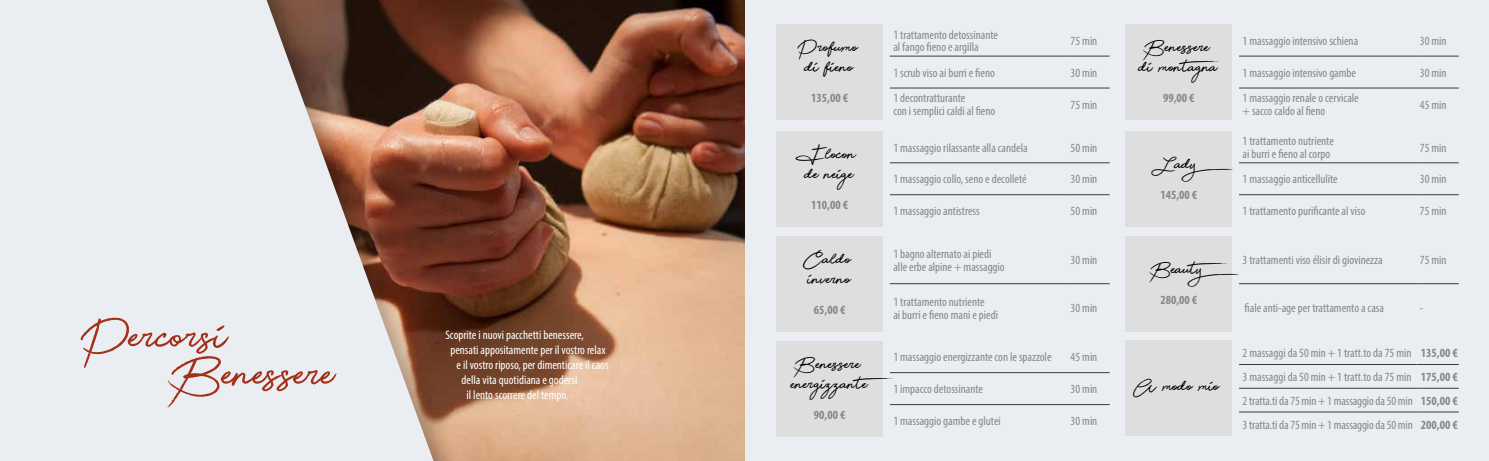
<style>
.page{position:relative;width:1489px;height:461px;background:#fff}
.page>*{position:absolute;margin:0;border:0;box-sizing:border-box;transform-origin:0 0}
.t1{font:62.5px "Beauty";color:#a33017}
.t2{font:25px/20px "Beauty";color:#000}
.t3{font:condensed 12.5px/12.5px "Myriad Pro";color:#878787}
.t4{font:condensed 12.5px "Myriad Pro";color:#fff}
.t5{font:700 condensed 12.5px "Myriad Pro";color:#878787}
.s1{font-weight:700}
</style>
<div class="page">
<div style="left:0;top:0;width:1488px;height:461px;background:#eaedf1"></div>
<img style="left:475px;top:0;width:269px;height:461px">
<div style="left:0;top:0;width:475px;height:461px;background:#000;opacity:.3"></div>
<svg style="left:0;top:0;width:433px;height:461px"></svg>
<div style="left:776px;top:24px;width:106px;height:96px;background:#dedede"></div>
<hr style="left:889px;top:56px;width:178px;height:1px;background:#3c3c3b">
<hr style="left:889px;top:88px;width:178px;height:1px;background:#3c3c3b">
<hr style="left:1067px;top:56px;width:42px;height:1px;background:#3c3c3b">
<hr style="left:1067px;top:88px;width:42px;height:1px;background:#3c3c3b">
<div style="left:1125px;top:24px;width:106px;height:96px;background:#dedede"></div>
<hr style="left:1238px;top:56px;width:178px;height:1px;background:#3c3c3b">
<hr style="left:1238px;top:88px;width:178px;height:1px;background:#3c3c3b">
<hr style="left:1416px;top:56px;width:42px;height:1px;background:#3c3c3b">
<hr style="left:1416px;top:88px;width:42px;height:1px;background:#3c3c3b">
<div style="left:1125px;top:131px;width:106px;height:95px;background:#dedede"></div>
<hr style="left:1238px;top:162px;width:178px;height:1px;background:#3c3c3b">
<hr style="left:1238px;top:194px;width:178px;height:1px;background:#3c3c3b">
<hr style="left:1416px;top:162px;width:42px;height:1px;background:#3c3c3b">
<hr style="left:1416px;top:194px;width:42px;height:1px;background:#3c3c3b">
<div style="left:776px;top:131px;width:106px;height:95px;background:#dedede"></div>
<hr style="left:889px;top:162px;width:178px;height:1px;background:#3c3c3b">
<hr style="left:889px;top:194px;width:178px;height:1px;background:#3c3c3b">
<hr style="left:1067px;top:162px;width:42px;height:1px;background:#3c3c3b">
<hr style="left:1067px;top:194px;width:42px;height:1px;background:#3c3c3b">
<div style="left:776px;top:340px;width:106px;height:96px;background:#dedede"></div>
<hr style="left:889px;top:372px;width:178px;height:1px;background:#3c3c3b">
<hr style="left:889px;top:404px;width:178px;height:1px;background:#3c3c3b">
<hr style="left:1067px;top:372px;width:42px;height:1px;background:#3c3c3b">
<hr style="left:1067px;top:404px;width:42px;height:1px;background:#3c3c3b">
<div style="left:1125px;top:340px;width:106px;height:95px;background:#dedede"></div>
<hr style="left:1238px;top:364px;width:178px;height:1px;background:#3c3c3b">
<hr style="left:1238px;top:388px;width:178px;height:1px;background:#3c3c3b">
<hr style="left:1238px;top:411px;width:178px;height:1px;background:#3c3c3b">
<hr style="left:1416px;top:364px;width:42px;height:1px;background:#3c3c3b">
<hr style="left:1416px;top:388px;width:42px;height:1px;background:#3c3c3b">
<hr style="left:1416px;top:411px;width:42px;height:1px;background:#3c3c3b">
<div style="left:776px;top:236px;width:106px;height:95px;background:#dedede"></div>
<hr style="left:889px;top:283px;width:178px;height:1px;background:#3c3c3b">
<hr style="left:1067px;top:283px;width:42px;height:1px;background:#3c3c3b">
<div style="left:1125px;top:236px;width:106px;height:95px;background:#dedede"></div>
<hr style="left:1238px;top:283px;width:178px;height:1px;background:#3c3c3b">
<hr style="left:1416px;top:283px;width:42px;height:1px;background:#3c3c3b">
<h1 class="t1" style="left:89px;top:312px;width:140px">Percorsi</h1>
<h1 class="t1" style="left:179px;top:349px;width:158px">Benessere</h1>
<p class="t4" style="left:445px;top:327px;width:140px">Scoprite i nuovi pacchetti benessere,</p>
<p class="t4" style="left:450px;top:342px;width:157px">pensati appositamente per il vostro relax</p>
<p class="t4" style="left:456px;top:357px;width:153px">e il vostro riposo, per dimenticare il caos</p>
<p class="t4" style="left:461px;top:372px;width:117px">della vita quotidiana e godersi</p>
<p class="t4" style="left:466px;top:387px;width:103px">il lento scorrere del tempo.</p>
<h2 class="t2" style="left:800px;top:41px;width:59px">Profumo di fieno</h2>
<p class="t5" style="left:811px;top:90px;width:38px">135,00 €</p>
<h2 class="t2" style="left:802px;top:148px;width:55px">Flocon de neige</h2>
<p class="t5" style="left:811px;top:197px;width:38px">110,00 €</p>
<h2 class="t2" style="left:807px;top:253px;width:45px">Caldo inverno</h2>
<p class="t5" style="left:813px;top:302px;width:33px">65,00 €</p>
<p class="t3" style="left:893px;top:28px;width:106px">1 trattamento detossinante al fango fieno e argilla</p>
<p class="t3" style="left:1070px;top:34px;width:28px">75 min</p>
<p class="t3" style="left:893px;top:66px;width:103px">1 scrub viso ai burri e fieno</p>
<p class="t3" style="left:1070px;top:66px;width:28px">30 min</p>
<p class="t3" style="left:893px;top:92px;width:103px">1 decontratturante<br>con i semplici caldi al fieno</p>
<p class="t3" style="left:1070px;top:98px;width:28px">75 min</p>
<p class="t3" style="left:893px;top:141px;width:136px">1 massaggio rilassante alla candela</p>
<p class="t3" style="left:1070px;top:141px;width:28px">50 min</p>
<p class="t3" style="left:893px;top:173px;width:135px">1 massaggio collo, seno e decolleté</p>
<p class="t3" style="left:1070px;top:173px;width:28px">30 min</p>
<p class="t3" style="left:893px;top:205px;width:88px">1 massaggio antistress</p>
<p class="t3" style="left:1070px;top:205px;width:28px">50 min</p>
<p class="t3" style="left:893px;top:247px;width:113px">1 bagno alternato ai piedi alle erbe alpine + massaggio</p>
<p class="t3" style="left:1070px;top:254px;width:28px">30 min</p>
<p class="t3" style="left:893px;top:295px;width:106px">1 trattamento nutriente<br>ai burri e fieno mani e piedi</p>
<p class="t3" style="left:1070px;top:302px;width:28px">30 min</p>
<p class="t3" style="left:893px;top:351px;width:160px">1 massaggio energizzante con le spazzole</p>
<p class="t3" style="left:1070px;top:351px;width:28px">45 min</p>
<p class="t3" style="left:893px;top:382px;width:91px">1 impacco detossinante</p>
<p class="t3" style="left:1070px;top:382px;width:28px">30 min</p>
<p class="t3" style="left:893px;top:414px;width:109px">1 massaggio gambe e glutei</p>
<p class="t3" style="left:1070px;top:414px;width:28px">30 min</p>
<h2 class="t2" style="left:791px;top:358px;width:108px">Benessere energizzante</h2>
<p class="t5" style="left:813px;top:406px;width:33px">90,00 €</p>
<h2 class="t2" style="left:1139px;top:41px;width:87px;text-align:center">Benessere<br>di montagna</h2>
<p class="t5" style="left:1162px;top:90px;width:33px">99,00 €</p>
<h2 class="t2" style="left:1159px;top:158px;width:84px">Lady</h2>
<p class="t5" style="left:1160px;top:187px;width:38px">145,00 €</p>
<p class="t3" style="left:1242px;top:34px;width:117px">1 massaggio intensivo schiena</p>
<p class="t3" style="left:1419px;top:34px;width:28px">30 min</p>
<p class="t3" style="left:1242px;top:66px;width:115px">1 massaggio intensivo gambe</p>
<p class="t3" style="left:1419px;top:66px;width:28px">30 min</p>
<p class="t3" style="left:1242px;top:92px;width:118px">1 massaggio renale o cervicale + sacco caldo al fieno</p>
<p class="t3" style="left:1419px;top:98px;width:28px">45 min</p>
<p class="t3" style="left:1242px;top:135px;width:93px">1 trattamento nutriente ai burri e fieno al corpo</p>
<p class="t3" style="left:1419px;top:141px;width:28px">75 min</p>
<p class="t3" style="left:1242px;top:173px;width:97px">1 massaggio anticellulite</p>
<p class="t3" style="left:1419px;top:173px;width:28px">30 min</p>
<p class="t3" style="left:1242px;top:205px;width:124px">1 trattamento purificante al viso</p>
<p class="t3" style="left:1419px;top:205px;width:28px">75 min</p>
<p class="t3" style="left:1242px;top:254px;width:142px">3 trattamenti viso élisir di giovinezza</p>
<p class="t3" style="left:1419px;top:254px;width:28px">75 min</p>
<p class="t3" style="left:1244px;top:302px;width:141px">fiale anti-age per trattamento a casa</p>
<p class="t3" style="left:1419px;top:302px;width:5px">-</p>
<h2 class="t2" style="left:1153px;top:263px;width:97px">Beauty</h2>
<p class="t5" style="left:1160px;top:292px;width:38px">280,00 €</p>
<h2 class="t2" style="left:1137px;top:380px;width:83px">A modo mio</h2>
<p class="t3" style="left:1242px;top:341px;width:217px;line-height:23.8px;text-align:justify">2 massaggi da 50 min + 1 tratt.to da 75 min <span class="s1">135,00 € </span>3 massaggi da 50 min + 1 tratt.to da 75 min <span class="s1">175,00 € </span>2 tratta.ti da 75 min + 1 massaggio da 50 min <span class="s1">150,00 € </span>3 tratta.ti da 75 min + 1 massaggio da 50 min <span class="s1">200,00 €</span></p>
</div>
